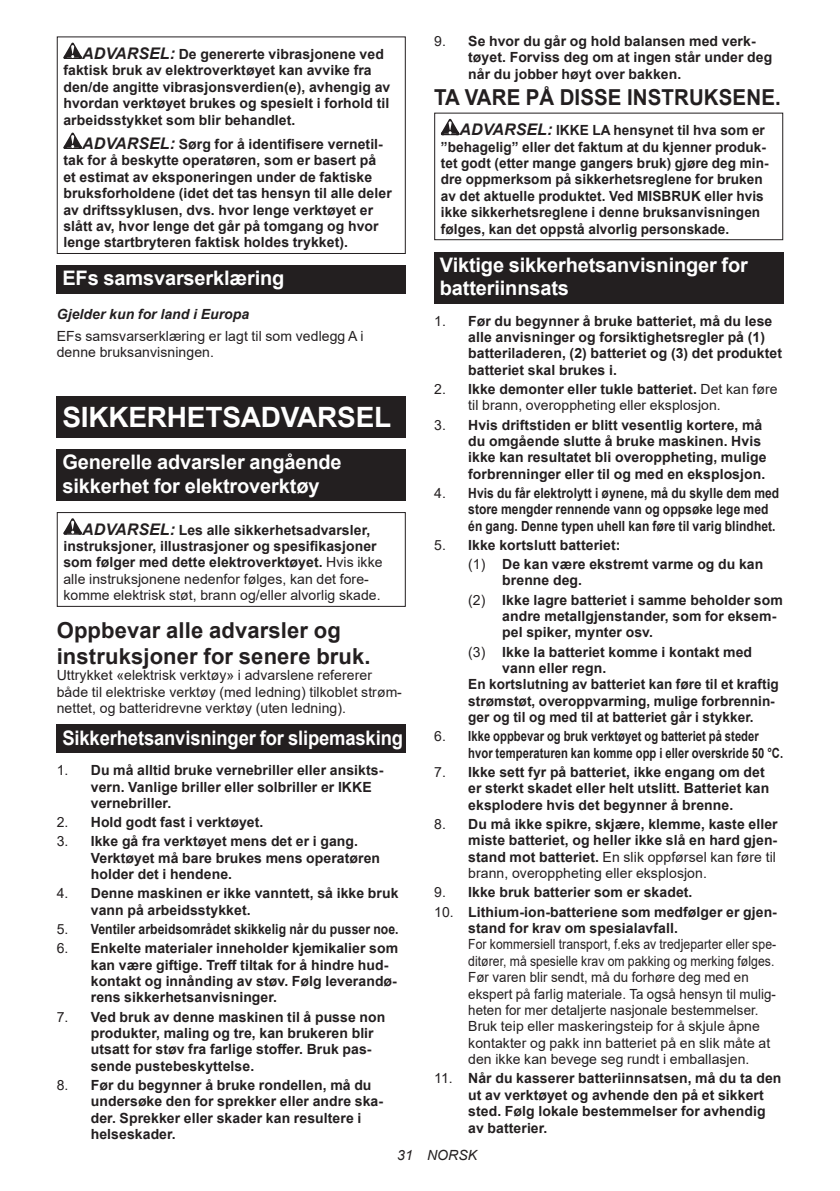
<style>
.page{position:relative;width:840px;height:1191px;background:#fff}
.page>*{position:absolute;margin:0;border:0;box-sizing:border-box;transform-origin:0 0}
.t1{font:700 28px "Arial";letter-spacing:-.01em;color:#fff}
.t2{font:700 22px/25.8px "Arial";letter-spacing:.005em;color:#231f20}
.t3{font:700 22px "Arial";letter-spacing:.005em;color:#231f20;scale:.93 1}
.t4{font:700 20px/23.4px "Arial";letter-spacing:-.01em;color:#fff}
.t5{font:700 20px "Arial";letter-spacing:-.01em;color:#fff;scale:.92 1}
.t6{font:700 14px/16.4px "Arial";letter-spacing:.005em;color:#231f20}
.t7{font:14px/16.4px "Arial";letter-spacing:.005em;color:#231f20;scale:.87 1}
.t8{font:14px/16.4px "Arial";letter-spacing:.005em;color:#231f20}
.t9{font:700 14px/16.4px "Arial";letter-spacing:.005em;color:#231f20;scale:.86 1}
.t10{font:700 14px/16.4px "Arial";letter-spacing:.005em;color:#231f20;scale:.8 1}
.t11{font:700 14px "Arial";letter-spacing:.005em;color:#231f20;scale:.87 1}
.t12{font:italic 700 14px "Arial";letter-spacing:.005em;color:#231f20}
.t13{font:italic 14px "Arial";letter-spacing:.005em;color:#231f20}
.s1{font-style:italic;font-size:16px}
.s2{font-weight:400}
.s3{font-weight:700}
</style>
<div class="page">
<svg style="left:63px;top:43px;width:19px;height:16px"></svg>
<svg style="left:63px;top:133px;width:19px;height:16px"></svg>
<div style="left:57px;top:36px;width:348px;height:218px;border:1px solid #231f20"></div>
<div style="left:57px;top:265px;width:348px;height:29px;background:#231f20"></div>
<div style="left:57px;top:397px;width:348px;height:41px;background:#231f20"></div>
<div style="left:57px;top:449px;width:348px;height:52px;background:#231f20"></div>
<svg style="left:63px;top:518px;width:19px;height:16px"></svg>
<div style="left:57px;top:512px;width:348px;height:95px;border:1px solid #231f20"></div>
<div style="left:57px;top:724px;width:348px;height:29px;background:#231f20"></div>
<svg style="left:440px;top:119px;width:19px;height:16px"></svg>
<div style="left:434px;top:113px;width:348px;height:127px;border:1px solid #231f20"></div>
<div style="left:434px;top:251px;width:348px;height:52px;background:#231f20"></div>
<p class="t6" style="left:63px;top:46px;width:328px;text-indent:19px"><span class="s1">ADVARSEL:</span> De genererte vibrasjonene ved faktisk bruk av elektroverktøyet kan avvike fra den/de angitte vibrasjonsverdien(e), avhengig av hvordan verktøyet brukes og spesielt i forhold til arbeidsstykket som blir behandlet.</p>
<p class="t6" style="left:63px;top:136px;width:330px;text-indent:19px"><span class="s1">ADVARSEL:</span> Sørg for å identifisere vernetil&shy;tak for å beskytte operatøren, som er basert på et estimat av eksponeringen under de faktiske bruksforholdene (idet det tas hensyn til alle deler av driftssyklusen, dvs. hvor lenge verktøyet er slått av, hvor lenge det går på tomgang og hvor lenge startbryteren faktisk holdes trykket).</p>
<h3 class="t4" style="left:62px;top:267px;width:223px">EFs samsvarserklæring</h3>
<p class="t12" style="left:57px;top:304px;width:194px">Gjelder kun for land i Europa</p>
<p class="t8" style="left:57px;top:327px;width:308px">EFs samsvarserklæring er lagt til som vedlegg A i denne bruksanvisningen.</p>
<h1 class="t1" style="left:62px;top:397px;width:330px">SIKKERHETSADVARSEL</h1>
<h3 class="t4" style="left:62px;top:451px;width:281px">Generelle advarsler angående sikkerhet for elektroverktøy</h3>
<p class="t6" style="left:63px;top:522px;width:320px;text-indent:19px"><span class="s1">ADVARSEL:</span> Les alle sikkerhetsadvarsler, instruksjoner, illustrasjoner og spesifikasjoner som følger med dette elektroverktøyet. <span class="s2">Hvis ikke alle instruksjonene nedenfor følges, kan det fore&shy;komme elektrisk støt, brann og/eller alvorlig skade.</span></p>
<h2 class="t2" style="left:57px;top:618px;width:315px">Oppbevar alle advarsler og instruksjoner for senere bruk.</h2>
<p class="t8" style="left:57px;top:667px;width:346px">Uttrykket «elektrisk verktøy» i advarslene refererer både til elektriske verktøy (med ledning) tilkoblet strøm&shy;nettet, og batteridrevne verktøy (uten ledning).</p>
<h3 class="t5" style="left:62px;top:723px;width:371px">Sikkerhetsanvisninger for slipemasking</h3>
<p class="t6" style="left:91px;top:762px;width:294px;text-indent:-34px"><span class="s2">1.</span> Du må alltid bruke vernebriller eller ansikts&shy;vern. Vanlige briller eller solbriller er IKKE vernebriller.</p>
<p class="t6" style="left:57px;top:814px;width:208px"><span class="s2">2.</span> Hold godt fast i verktøyet.</p>
<p class="t6" style="left:91px;top:833px;width:291px;text-indent:-34px"><span class="s2">3.</span> Ikke gå fra verktøyet mens det er i gang.<br>Verktøyet må bare brukes mens operatøren holder det i hendene.</p>
<p class="t6" style="left:91px;top:885px;width:309px;text-indent:-34px"><span class="s2">4.</span> Denne maskinen er ikke vanntett, så ikke bruk vann på arbeidsstykket.</p>
<p class="t11" style="left:57px;top:919px;width:394px"><span class="s2">5.</span> Ventiler arbeidsområdet skikkelig når du pusser noe.</p>
<p class="t6" style="left:91px;top:940px;width:308px;text-indent:-34px"><span class="s2">6.</span> Enkelte materialer inneholder kjemikalier som kan være giftige. Treff tiltak for å hindre hud&shy;kontakt og innånding av støv. Følg leverandø&shy;rens sikkerhetsanvisninger.</p>
<p class="t6" style="left:91px;top:1008px;width:296px;text-indent:-34px"><span class="s2">7.</span> Ved bruk av denne maskinen til å pusse non produkter, maling og tre, kan brukeren blir utsatt for støv fra farlige stoffer. Bruk pas&shy;sende pustebeskyttelse.</p>
<p class="t6" style="left:91px;top:1077px;width:294px;text-indent:-34px"><span class="s2">8.</span> Før du begynner å bruke rondellen, må du undersøke den for sprekker eller andre ska&shy;der. Sprekker eller skader kan resultere i helseskader.</p>
<p class="t6" style="left:468px;top:33px;width:305px;text-indent:-34px"><span class="s2">9.</span> Se hvor du går og hold balansen med verk&shy;tøyet. Forviss deg om at ingen står under deg når du jobber høyt over bakken.</p>
<h2 class="t3" style="left:434px;top:81px;width:374px">TA VARE PÅ DISSE INSTRUKSENE.</h2>
<p class="t6" style="left:440px;top:122px;width:329px;text-indent:19px"><span class="s1">ADVARSEL:</span> IKKE LA hensynet til hva som er ”behagelig” eller det faktum at du kjenner produk&shy;tet godt (etter mange gangers bruk) gjøre deg min&shy;dre oppmerksom på sikkerhetsreglene for bruken av det aktuelle produktet. Ved MISBRUK eller hvis ikke sikkerhetsreglene i denne bruksanvisningen følges, kan det oppstå alvorlig personskade.</p>
<h3 class="t4" style="left:439px;top:253px;width:309px">Viktige sikkerhetsanvisninger for batteriinnsats</h3>
<p class="t6" style="left:468px;top:312px;width:315px;text-indent:-34px"><span class="s2">1.</span> Før du begynner å bruke batteriet, må du lese alle anvisninger og forsiktighetsregler på (1) batteriladeren, (2) batteriet og (3) det produktet batteriet skal brukes i.</p>
<p class="t8" style="left:468px;top:381px;width:311px;text-indent:-34px">2. <span class="s3">Ikke demonter eller tukle batteriet.</span> Det kan føre til brann, overoppheting eller eksplosjon.</p>
<p class="t6" style="left:468px;top:416px;width:299px;text-indent:-34px"><span class="s2">3.</span> Hvis driftstiden er blitt vesentlig kortere, må du omgående slutte å bruke maskinen. Hvis ikke kan resultatet bli overoppheting, mulige forbrenninger eller til og med en eksplosjon.</p>
<p class="t9" style="left:468px;top:485px;width:363px;text-indent:-34px"><span class="s2">4.</span> Hvis du får elektrolytt i øynene, må du skylle dem med store mengder rennende vann og oppsøke lege med én gang. Denne typen uhell kan føre til varig blindhet.</p>
<p class="t6" style="left:468px;top:535px;width:296px;line-height:19.2px;text-indent:-34px"><span class="s2">5.</span> Ikke kortslutt batteriet:<br><span class="s2">(1)</span> De kan være ekstremt varme og du kan</p>
<p class="t6" style="left:468px;top:571px;width:316px;line-height:19.2px;text-indent:34px">brenne deg.<br><span class="s2">(2)</span> Ikke lagre batteriet i samme beholder som</p>
<p class="t6" style="left:502px;top:608px;width:275px">andre metallgjenstander, som for eksem&shy;pel spiker, mynter osv.</p>
<p class="t6" style="left:468px;top:643px;width:285px"><span class="s2">(3)</span> Ikke la batteriet komme i kontakt med</p>
<p class="t6" style="left:502px;top:660px;width:105px">vann eller regn.</p>
<p class="t6" style="left:468px;top:676px;width:312px">En kortslutning av batteriet kan føre til et kraftig</p>
<p class="t6" style="left:468px;top:693px;width:308px">strømstøt, overoppvarming, mulige forbrennin-</p>
<p class="t6" style="left:468px;top:709px;width:287px">ger og til og med til at batteriet går i stykker.</p>
<p class="t10" style="left:468px;top:728px;width:395px;text-indent:-34px"><span class="s2">6.</span> Ikke oppbevar og bruk verktøyet og batteriet på steder hvor temperaturen kan komme opp i eller overskride 50 °C.</p>
<p class="t6" style="left:468px;top:764px;width:302px;text-indent:-34px"><span class="s2">7.</span> Ikke sett fyr på batteriet, ikke engang om det er sterkt skadet eller helt utslitt. Batteriet kan eksplodere hvis det begynner å brenne.</p>
<p class="t6" style="left:468px;top:816px;width:311px;text-indent:-34px"><span class="s2">8.</span> Du må ikke spikre, skjære, klemme, kaste eller miste batteriet, og heller ikke slå en hard gjen&shy;stand mot batteriet. <span class="s2">En slik oppførsel kan føre til brann, overoppheting eller eksplosjon.</span></p>
<p class="t6" style="left:434px;top:884px;width:260px"><span class="s2">9.</span> Ikke bruk batterier som er skadet.</p>
<p class="t6" style="left:468px;top:903px;width:310px;text-indent:-34px"><span class="s2">10.</span> Lithium-ion-batteriene som medfølger er gjen&shy;stand for krav om spesialavfall.</p>
<p class="t7" style="left:468px;top:936px;width:355px">For kommersiell transport, f.eks av tredjeparter eller spe&shy;ditører, må spesielle krav om pakking og merking følges.<br>Før varen blir sendt, må du forhøre deg med en ekspert på farlig materiale. Ta også hensyn til mulig&shy;heten for mer detaljerte nasjonale bestemmelser.<br>Bruk teip eller maskeringsteip for å skjule åpne kontakter og pakk inn batteriet på en slik måte at den ikke kan bevege seg rundt i emballasjen.</p>
<p class="t6" style="left:468px;top:1070px;width:314px;text-indent:-34px"><span class="s2">11.</span> Når du kasserer batteriinnsatsen, må du ta den ut av verktøyet og avhende den på et sikkert sted. Følg lokale bestemmelser for avhendig av batterier.</p>
<p class="t13" style="left:397px;top:1146px;width:81px">31 NORSK</p>
</div>
